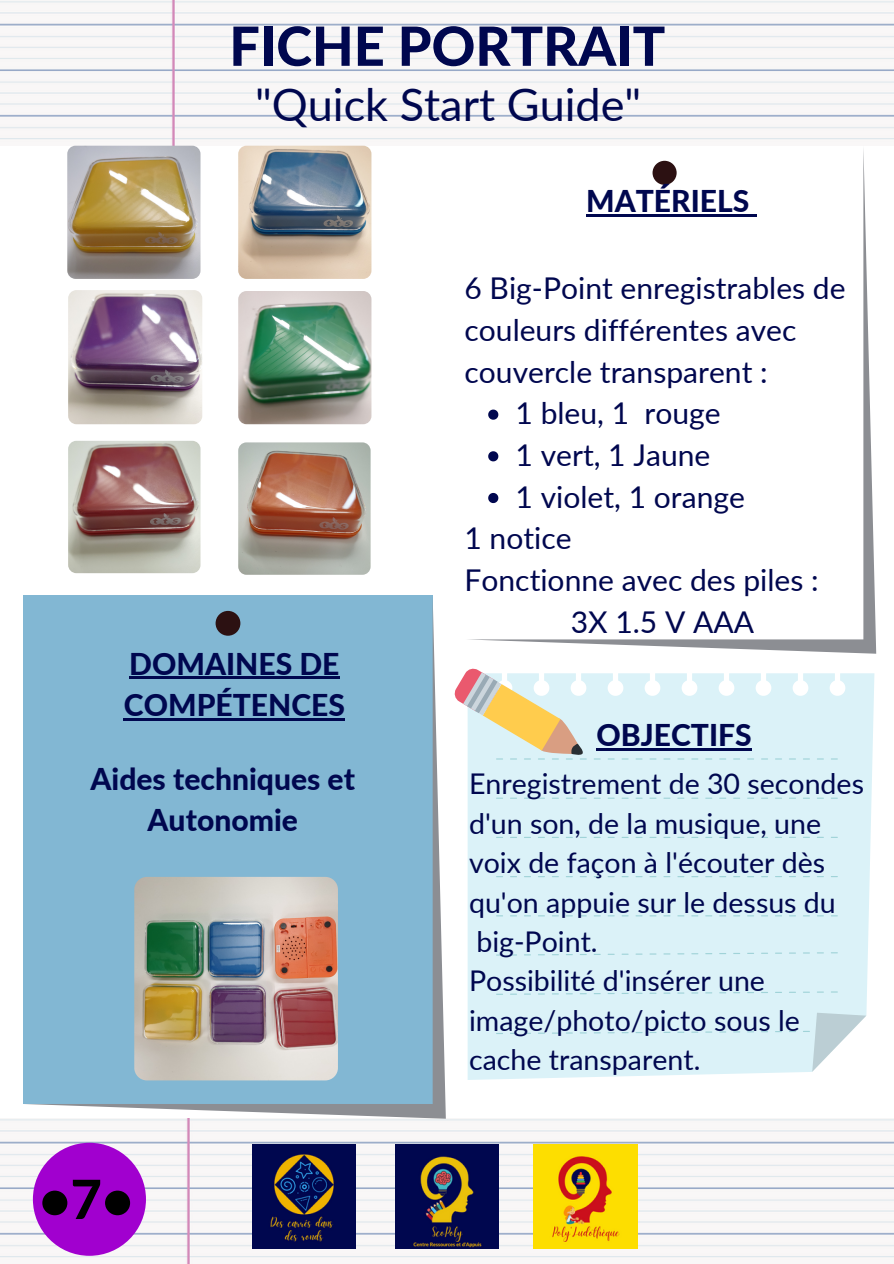
<style>
.page{position:relative;width:894px;height:1264px;background:#fff}
.page>*{position:absolute;margin:0;border:0;box-sizing:border-box;transform-origin:0 0}
.t1{font:800 54px "Lato";color:#00074f}
.t2{font:800 54px "Lato";color:#000}
.t3{font:45px "Lato";color:#00074f}
.t4{font:30px/41.7px "Lato";color:#00074f}
.t5{font:800 30px/41.7px "Lato";color:#00074f}
.t6{font:28.5px/39.5px "Lato";color:#00074f}
</style>
<div class="page">
<img style="left:0;top:1118px;width:893px;height:145px">
<div style="left:467px;top:673px;width:407px;height:406px;background:#dbf2f8"></div>
<svg style="left:496px;top:797px;width:341px;height:1px"></svg>
<svg style="left:496px;top:836px;width:341px;height:2px"></svg>
<svg style="left:496px;top:876px;width:341px;height:1px"></svg>
<svg style="left:496px;top:915px;width:341px;height:1px"></svg>
<svg style="left:496px;top:952px;width:341px;height:3px"></svg>
<svg style="left:496px;top:991px;width:341px;height:3px"></svg>
<svg style="left:496px;top:1012px;width:370px;height:59px;background:#daf0f5"></svg>
<img style="left:0;top:0;width:893px;height:145px">
<img style="left:68px;top:441px;width:132px;height:132px;border-radius:8px">
<img style="left:395px;top:1144px;width:103px;height:104px">
<img style="left:252px;top:1144px;width:104px;height:104px">
<img style="left:533px;top:1144px;width:104px;height:104px">
<div style="left:33px;top:1142px;width:113px;height:113px;background:#a100cf;border-radius:50%"></div>
<svg style="left:454px;top:668px;width:383px;height:95px;background:#dee8e5"></svg>
<svg style="left:468px;top:149px;width:407px;height:504px"></svg>
<svg style="left:23px;top:595px;width:422px;height:523px;background:#85b7d1"></svg>
<img style="left:238px;top:442px;width:132px;height:132px;border-radius:8px">
<img style="left:68px;top:290px;width:134px;height:134px;border-radius:8px">
<img style="left:238px;top:291px;width:133px;height:133px;border-radius:8px">
<img style="left:134px;top:876px;width:204px;height:204px;border-radius:13px">
<img style="left:238px;top:146px;width:133px;height:133px;border-radius:8px">
<img style="left:67px;top:146px;width:133px;height:133px;border-radius:8px">
<hr style="left:129px;top:676px;width:210px;height:3px;background:#00074f">
<hr style="left:124px;top:718px;width:221px;height:2px;background:#00074f">
<hr style="left:586px;top:214px;width:163px;height:2px;background:#00074f">
<svg style="left:749px;top:214px;width:7px;height:2px"></svg>
<svg style="left:488px;top:409px;width:10px;height:11px"></svg>
<svg style="left:488px;top:451px;width:10px;height:10px"></svg>
<svg style="left:488px;top:493px;width:10px;height:10px"></svg>
<h1 class="t1" style="left:229px;top:12px;width:437px">FICHE PORTRAIT</h1>
<h2 class="t3" style="left:255px;top:77px;width:387px">"Quick Start Guide"</h2>
<p class="t5" style="left:586px;top:179px;width:165px">MATÉRIELS</p>
<p class="t4" style="left:464px;top:267px;width:382px">6 Big-Point enregistrables de couleurs différentes avec couvercle transparent :</p>
<p class="t4" style="left:515px;top:392px;width:231px">1 bleu, 1 rouge<br>1 vert, 1 Jaune<br>1 violet, 1 orange</p>
<p class="t5" style="left:124px;top:642px;width:222px">DOMAINES DE<br>COMPÉTENCES</p>
<p class="t5" style="left:90px;top:757px;width:266px;text-align:center">Aides techniques et<br>Autonomie</p>
<h1 class="t2" style="left:39px;top:1165px;width:96px">•7•</h1>
<p class="t4" style="left:464px;top:517px;width:108px">1 notice</p>
<p class="t4" style="left:464px;top:558px;width:355px">Fonctionne avec des piles :</p>
<p class="t4" style="left:570px;top:600px;width:185px">3X 1.5 V AAA</p>
<p class="t5" style="left:596px;top:713px;width:156px">OBJECTIFS</p>
<p class="t6" style="left:469px;top:763px;width:396px">Enregistrement de 30 secondes d'un son, de la musique, une voix de façon à l'écouter dès qu'on appuie sur le dessus du big-Point.<br>Possibilité d'insérer une image/photo/picto sous le cache transparent.</p>
</div>
